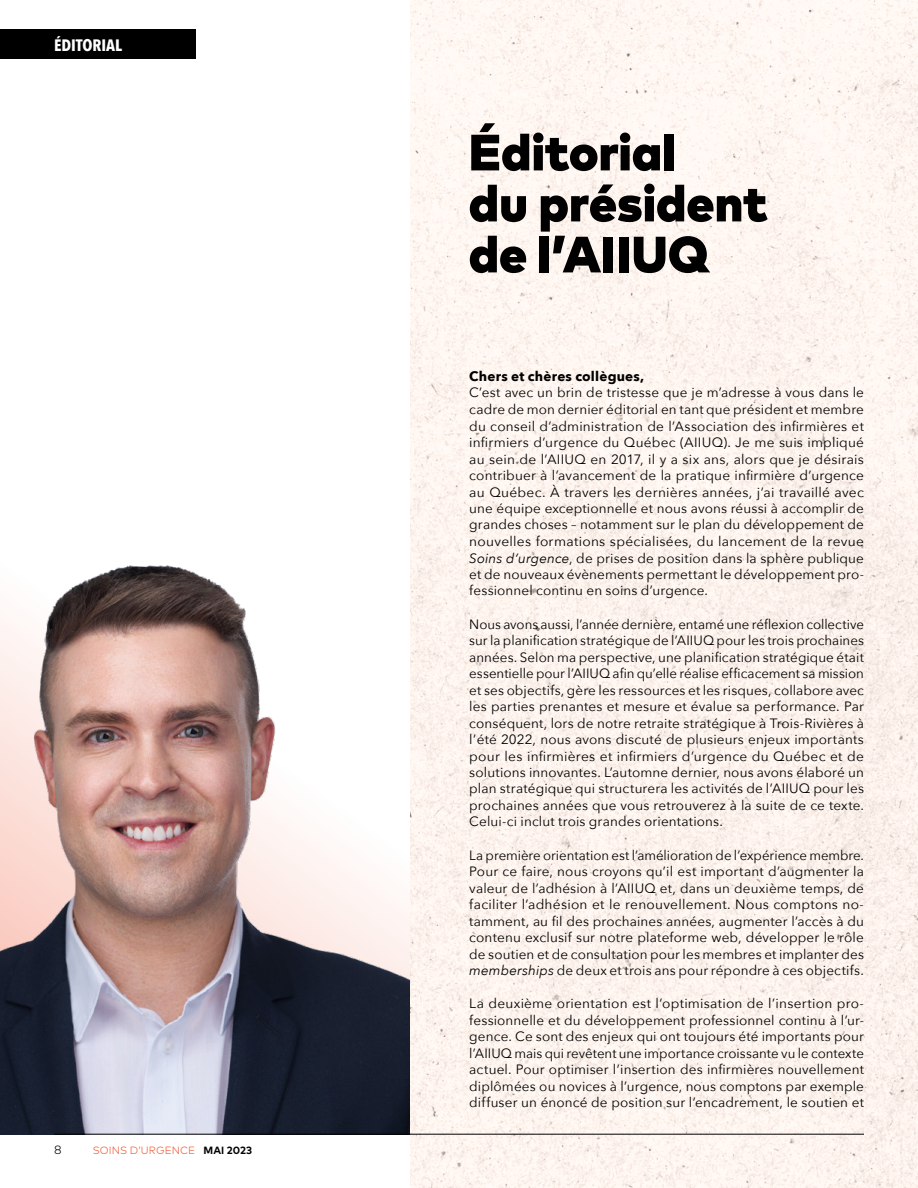
<style>
.page{position:relative;width:918px;height:1188px;background:#fff}
.page>*{position:absolute;margin:0;border:0;box-sizing:border-box;transform-origin:0 0}
.t1{font:900 51px/51px "Mark Pro";color:#000}
.t2{font:700 16.5px "Avenir Next Condensed";color:#fff}
.t3{font:13.5px/16.5px "Avenir Next";letter-spacing:.01em;color:#000;text-align:justify}
.t4{font:700 13.5px "Avenir Next";letter-spacing:.015em;color:#000}
.t5{font:300 12px "Mark Pro";color:#000}
.t6{font:300 10.5px "Mark Pro";letter-spacing:.005em;color:#f15632}
.s1{font-weight:700;color:#000}
.s2{font-style:italic}
</style>
<div class="page">
<img style="left:0;top:565px;width:410px;height:569px">
<img style="left:410px;top:0;width:508px;height:1188px">
<hr style="left:54px;top:1134px;width:810px;height:1px;background:#000">
<div style="left:0;top:29px;width:196px;height:30px;background:#000"></div>
<p class="t2" style="left:54px;top:35px;width:70px">ÉDITORIAL</p>
<p class="t5" style="left:54px;top:1141px;width:9px">8</p>
<p class="t6" style="left:93px;top:1143px;width:161px">SOINS D’URGENCE <span class="s1">MAI 2023</span></p>
<h1 class="t1" style="left:469px;top:123px;width:301px">Éditorial<br>du président de l’AIIUQ</h1>
<p class="t4" style="left:469px;top:365px;width:176px">Chers et chères collègues,</p>
<p class="t3" style="left:469px;top:384px;width:396px">C’est avec un brin de tristesse que je m’adresse à vous dans le cadre de mon dernier éditorial en tant que président et membre du conseil d’administration de l’Association des infirmières et infirmiers d’urgence du Québec (AIIUQ). Je me suis impliqué au sein de l’AIIUQ en 2017, il y a six ans, alors que je désirais contribuer à l’avancement de la pratique infirmière d’urgence au Québec. À travers les dernières années, j’ai travaillé avec une équipe exceptionnelle et nous avons réussi à accomplir de grandes choses – notamment sur le plan du développement de nouvelles formations spécialisées, du lancement de la revue <span class="s2">Soins d’urgence</span>, de prises de position dans la sphère publique et de nouveaux évènements permettant le développement pro&shy;fessionnel continu en soins d’urgence.</p>
<p class="t3" style="left:469px;top:615px;width:396px">Nous avons aussi, l’année dernière, entamé une réflexion collective sur la planification stratégique de l’AIIUQ pour les trois prochaines années. Selon ma perspective, une planification stratégique était essentielle pour l’AIIUQ afin qu’elle réalise efficacement sa mission et ses objectifs, gère les ressources et les risques, collabore avec les parties prenantes et mesure et évalue sa performance. Par conséquent, lors de notre retraite stratégique à Trois-Rivières à l’été 2022, nous avons discuté de plusieurs enjeux importants pour les infirmières et infirmiers d’urgence du Québec et de solutions innovantes. L’automne dernier, nous avons élaboré un plan stratégique qui structurera les activités de l’AIIUQ pour les prochaines années que vous retrouverez à la suite de ce texte.<br>Celui-ci inclut trois grandes orientations.</p>
<p class="t3" style="left:469px;top:846px;width:396px">La première orientation est l’amélioration de l’expérience membre.<br>Pour ce faire, nous croyons qu’il est important d’augmenter la valeur de l’adhésion à l’AIIUQ et, dans un deuxième temps, de faciliter l’adhésion et le renouvellement. Nous comptons no&shy;tamment, au fil des prochaines années, augmenter l’accès à du contenu exclusif sur notre plateforme web, développer le rôle de soutien et de consultation pour les membres et implanter des <span class="s2">memberships</span> de deux et trois ans pour répondre à ces objectifs.</p>
<p class="t3" style="left:469px;top:994px;width:396px">La deuxième orientation est l’optimisation de l’insertion pro&shy;fessionnelle et du développement professionnel continu à l’ur&shy;gence. Ce sont des enjeux qui ont toujours été importants pour l’AIIUQ mais qui revêtent une importance croissante vu le contexte actuel. Pour optimiser l’insertion des infirmières nouvellement diplômées ou novices à l’urgence, nous comptons par exemple diffuser un énoncé de position sur l’encadrement, le soutien et</p>
</div>
